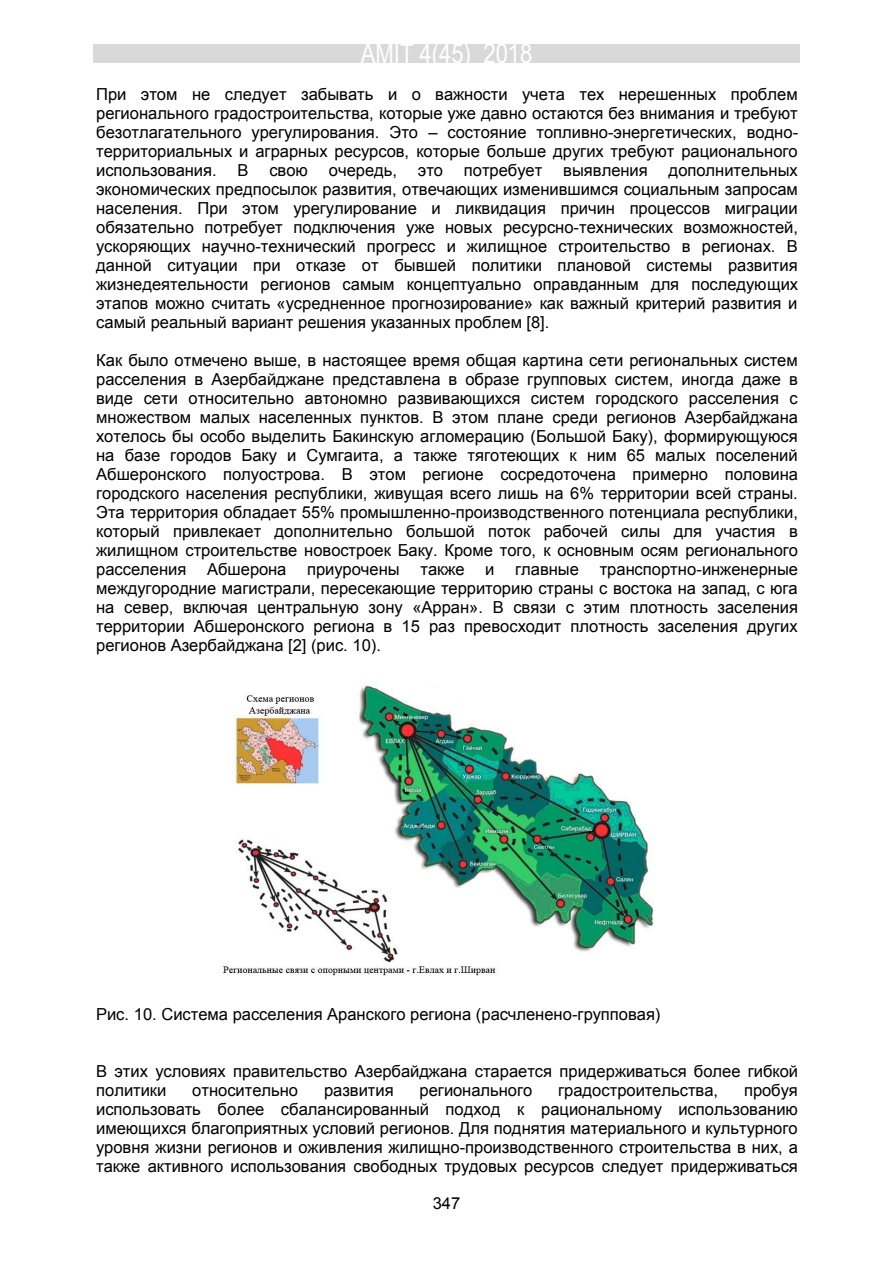
<style>
.page{position:relative;width:893px;height:1263px;background:#fff}
.page>*{position:absolute;margin:0;border:0;box-sizing:border-box;transform-origin:0 0}
.t1{font:27px "Arial Narrow";color:#fff}
.t2{font:16.5px/18.9px "Arial";color:#000;text-align:justify}
.t3{font:16.5px "Arial";color:#000}
.s1{font-style:inherit}
</style>
<div class="page">
<div style="left:93px;top:44px;width:707px;height:19px;background:#d9d9d9"></div>
<img style="left:222px;top:684px;width:432px;height:292px">
<h1 class="t1" style="left:361px;top:34px;width:173px">AMIT 4(45) 2018</h1>
<p class="t2" style="left:96px;top:85px;width:704px">При этом не следует забывать и о важности учета тех нерешенных проблем регионального градостроительства, которые уже давно остаются без внимания и требуют безотлагательного урегулирования. Это – состояние топливно<span class="s1">-</span>энергетических, водно&shy;территориальных и аграрных ресурсов, которые больше других требуют рационального использования.</p>
<p class="t2" style="left:238px;top:161px;width:13px">В</p>
<p class="t2" style="left:269px;top:161px;width:40px">свою</p>
<p class="t2" style="left:329px;top:161px;width:70px">очередь,</p>
<p class="t2" style="left:418px;top:161px;width:126px">это потребует</p>
<p class="t2" style="left:563px;top:161px;width:86px">выявления</p>
<p class="t2" style="left:96px;top:161px;width:703px;text-indent:572px">дополнительных экономических предпосылок развития, отвечающих изменившимся социальным запросам населения. При этом урегулирование и ликвидация причин процессов миграции обязательно потребует подключения уже новых ресурсно<span class="s1">-</span>технических возможностей, ускоряющих научно<span class="s1">-</span>технический прогресс и жилищное строительство в регионах. В данной ситуации при отказе от бывшей политики плановой системы развития жизнедеятельности регионов самым концептуально оправданным для последующих этапов можно считать «усредненное прогнозирование» как важный критерий развития и самый реальный вариант решения указанных проблем [8].</p>
<p class="t2" style="left:96px;top:351px;width:703px">Как было отмечено выше, в настоящее время общая картина сети региональных систем расселения в Азербайджане представлена в образе групповых систем, иногда даже в виде сети относительно автономно развивающихся систем городского расселения с множеством малых населенных пунктов. В этом плане среди регионов Азербайджана хотелось бы особо выделить Бакинскую агломерацию (Большой Баку), формирующуюся на базе городов Баку и Сумгаита, а также тяготеющих к ним 65 малых поселений Абшеронского полуострова. В этом регионе сосредоточена примерно половина городского населения республики, живущая всего лишь на 6% территории всей страны.<br>Эта территория обладает 55% промышленно<span class="s1">-</span>производственного потенциала республики, который привлекает дополнительно большой поток рабочей силы для участия в жилищном строительстве новостроек Баку. Кроме того, к основным осям регионального расселения Абшерона приурочены также и главные транспортно<span class="s1">-</span>инженерные междугородние магистрали, пересекающие территорию страны с востока на запад, с юга на север, включая центральную зону «Арран». В связи с этим плотность заселения территории Абшеронского региона в 15 раз превосходит плотность заселения других регионов Азербайджана [2] (рис. <span class="s1">10).</span></p>
<p class="t2" style="left:96px;top:1005px;width:566px">Рис. 10. Система расселения Аранского региона (расчленено<span class="s1">-</span>групповая)</p>
<p class="t2" style="left:96px;top:1062px;width:703px">В этих условиях правительство Азербайджана старается придерживаться более гибкой политики</p>
<p class="t2" style="left:96px;top:1080px;width:703px;text-indent:648px">пробуя использовать более сбалансированный подход к рациональному использованию имеющихся благоприятных условий регионов. Для поднятия материального и культурного уровня жизни регионов и оживления жилищно<span class="s1">-</span>производственного строительства в них, а также активного использования свободных трудовых ресурсов следует придерживаться</p>
<p class="t2" style="left:192px;top:1081px;width:107px">относительно</p>
<p class="t2" style="left:324px;top:1081px;width:71px">развития</p>
<p class="t2" style="left:420px;top:1081px;width:114px">регионального</p>
<p class="t2" style="left:558px;top:1081px;width:161px">градостроительства,</p>
<p class="t3" style="left:433px;top:1192px;width:29px">347</p>
</div>
